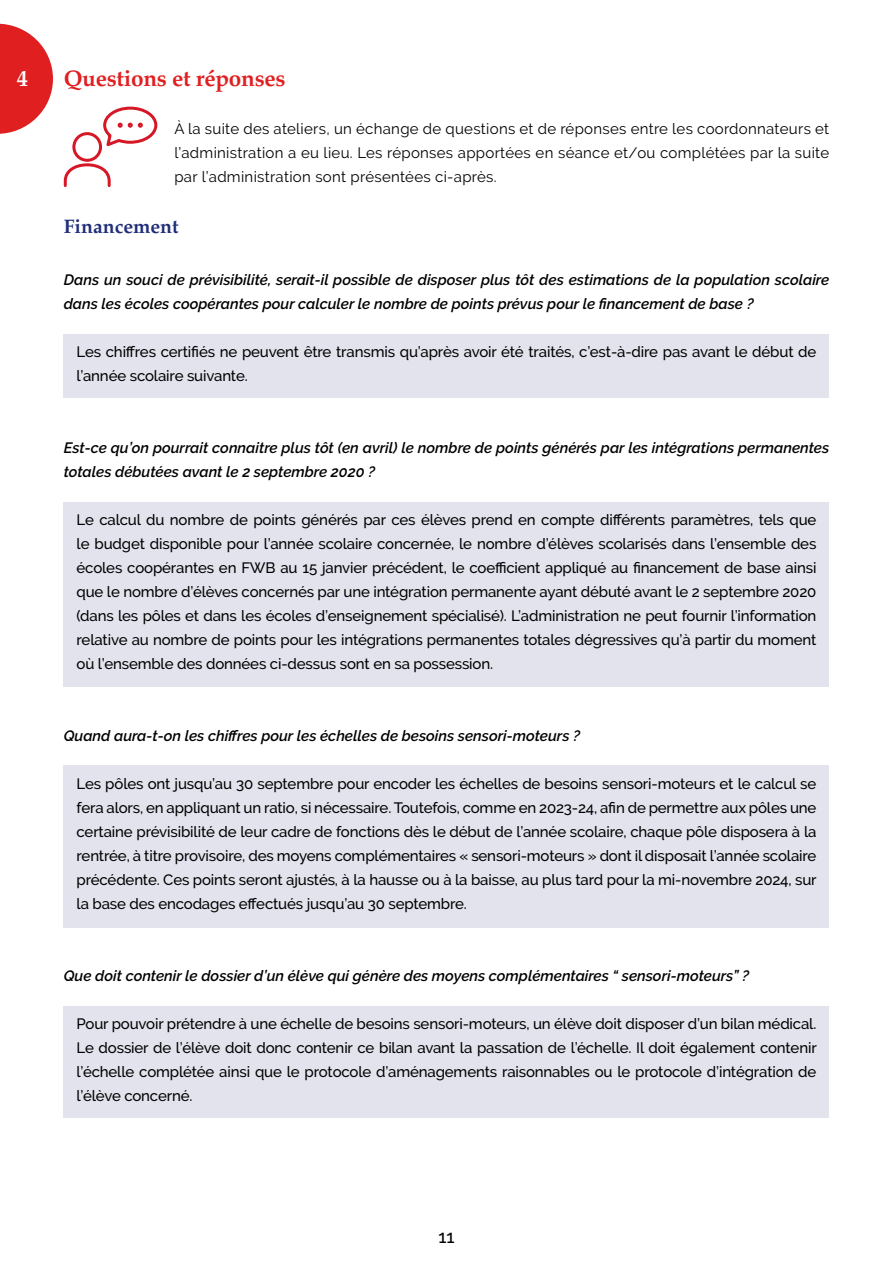
<style>
.page{position:relative;width:893px;height:1263px;background:#fff}
.page>*{position:absolute;margin:0;border:0;box-sizing:border-box;transform-origin:0 0}
.t1{font:700 22.5px "Palatino";letter-spacing:-.01em;color:#e01f21}
.t2{font:700 22.5px "Palatino";color:#fff}
.t3{font:700 19.5px "Palatino";color:#202e79}
.t4{font:500 18px "Raleway";color:#000}
.t5{font:500 15px/24px "Raleway";letter-spacing:-.01em;color:#000;text-align:justify}
.t6{font:italic 600 15px/24px "Raleway";color:#000}
.t7{font:15px/24px "Raleway";letter-spacing:.02em;color:#000;text-align:justify}
</style>
<div class="page">
<div style="left:64px;top:334px;width:765px;height:64px;background:#e2e3ed"></div>
<div style="left:64px;top:502px;width:765px;height:185px;background:#e2e3ed"></div>
<div style="left:64px;top:765px;width:765px;height:163px;background:#e2e3ed"></div>
<div style="left:64px;top:1006px;width:765px;height:112px;background:#e2e3ed"></div>
<svg style="left:0;top:24px;width:53px;height:110px"></svg>
<svg style="left:63px;top:106px;width:95px;height:81px"></svg>
<h1 class="t2" style="left:17px;top:59px;width:13px">4</h1>
<h1 class="t1" style="left:64px;top:59px;width:223px">Questions et réponses</h1>
<p class="t7" style="left:174px;top:116px;width:656px">À la suite des ateliers, un échange de questions et de réponses entre les coordonnateurs et l’administration a eu lieu. Les réponses apportées en séance et/ou complétées par la suite par l’administration sont présentées ci-après.</p>
<h2 class="t3" style="left:64px;top:209px;width:116px">Financement</h2>
<p class="t6" style="left:64px;top:268px;width:767px">Dans un souci de prévisibilité, serait-il possible de disposer plus tôt des estimations de la population scolaire dans les écoles coopérantes pour calculer le nombre de points prévus pour le financement de base ?</p>
<p class="t5" style="left:77px;top:340px;width:741px">Les chiffres certifiés ne peuvent être transmis qu’après avoir été traités, c’est-à-dire pas avant le début de l’année scolaire suivante.</p>
<p class="t6" style="left:64px;top:436px;width:767px">Est-ce qu’on pourrait connaitre plus tôt (en avril) le nombre de points générés par les intégrations permanentes totales débutées avant le 2 septembre 2020 ?</p>
<p class="t5" style="left:77px;top:508px;width:741px">Le calcul du nombre de points générés par ces élèves prend en compte différents paramètres, tels que le budget disponible pour l’année scolaire concernée, le nombre d’élèves scolarisés dans l’ensemble des écoles coopérantes en FWB au 15 janvier précédent, le coefficient appliqué au financement de base ainsi que le nombre d’élèves concernés par une intégration permanente ayant débuté avant le 2 septembre 2020 (dans les pôles et dans les écoles d’enseignement spécialisé). L’administration ne peut fournir l’information relative au nombre de points pour les intégrations permanentes totales dégressives qu’à partir du moment où l’ensemble des données ci-dessus sont en sa possession.</p>
<p class="t6" style="left:64px;top:724px;width:518px">Quand aura-t-on les chiffres pour les échelles de besoins sensori-moteurs ?</p>
<p class="t5" style="left:77px;top:772px;width:742px">Les pôles ont jusqu’au 30 septembre pour encoder les échelles de besoins sensori-moteurs et le calcul se fera alors, en appliquant un ratio, si nécessaire. Toutefois, comme en 2023-24, afin de permettre aux pôles une certaine prévisibilité de leur cadre de fonctions dès le début de l’année scolaire, chaque pôle disposera à la rentrée, à titre provisoire, des moyens complémentaires « sensori-moteurs » dont il disposait l’année scolaire précédente. Ces points seront ajustés, à la hausse ou à la baisse, au plus tard pour la mi-novembre 2024, sur la base des encodages effectués jusqu’au 30 septembre.</p>
<p class="t6" style="left:64px;top:964px;width:687px">Que doit contenir le dossier d’un élève qui génère des moyens complémentaires “ sensori-moteurs” ?</p>
<p class="t5" style="left:77px;top:1012px;width:742px">Pour pouvoir prétendre à une échelle de besoins sensori-moteurs, un élève doit disposer d’un bilan médical.<br>Le dossier de l’élève doit donc contenir ce bilan avant la passation de l’échelle. Il doit également contenir l’échelle complétée ainsi que le protocole d’aménagements raisonnables ou le protocole d’intégration de l’élève concerné.</p>
<p class="t4" style="left:438px;top:1226px;width:18px">11</p>
</div>
